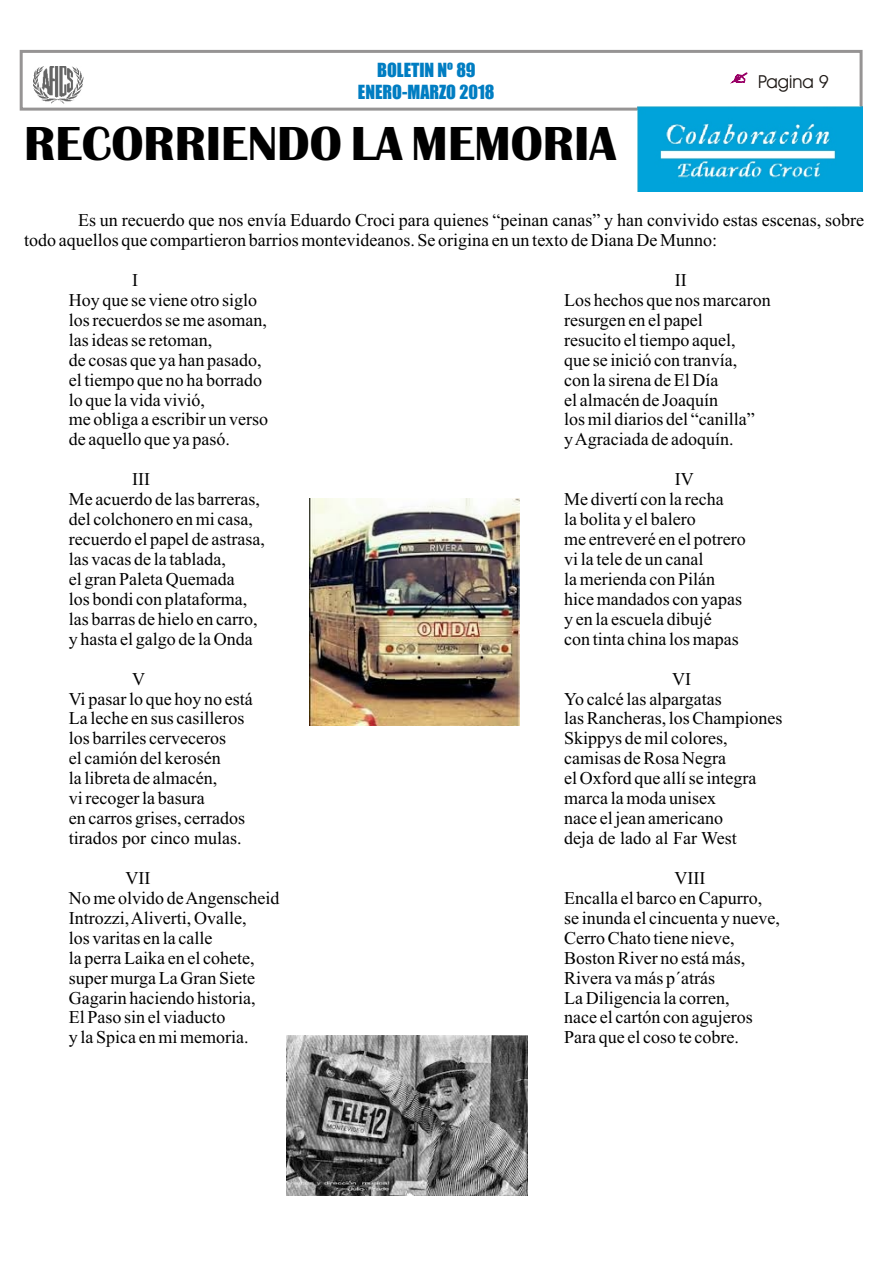
<style>
.page{position:relative;width:894px;height:1263px;background:#fff}
.page>*{position:absolute;margin:0;border:0;box-sizing:border-box;transform-origin:0 0}
.t1{font:700 49.5px "Britannic";color:#000}
.t2{font:18px/20px "Times New Roman";color:#000}
.t3{font:18px/21.9px "Impact";color:#007dc2;text-align:center}
.t4{font:18px "Avant Garde Bk BT";color:#1f1a17}
</style>
<div class="page">
<div style="left:20px;top:50px;width:843px;height:61px;border:3px solid #969494"></div>
<svg style="left:731px;top:73px;width:16px;height:10px"></svg>
<img style="left:34px;top:66px;width:49px;height:38px">
<img style="left:637px;top:107px;width:225px;height:85px">
<img style="left:309px;top:499px;width:211px;height:227px">
<img style="left:286px;top:1036px;width:241px;height:160px">
<p class="t3" style="left:358px;top:60px;width:138px">BOLETIN Nº 89<br>ENERO-MARZO 2018</p>
<h1 class="t1" style="left:24px;top:126px;width:594px">RECORRIENDO LA MEMORIA</h1>
<p class="t4" style="left:758px;top:74px;width:72px">Pagina 9</p>
<p class="t2" style="left:24px;top:212px;width:842px;text-indent:54px">Es un recuerdo que nos envía Eduardo Croci para quienes “peinan canas” y han convivido estas escenas, sobre todo aquellos que compartieron barrios montevideanos. Se origina en un texto de Diana De Munno:</p>
<p class="t2" style="left:132px;top:272px;width:7px">I</p>
<p class="t2" style="left:675px;top:272px;width:13px">II</p>
<p class="t2" style="left:69px;top:292px;width:190px">Hoy que se viene otro siglo</p>
<p class="t2" style="left:564px;top:292px;width:208px">Los hechos que nos marcaron</p>
<p class="t2" style="left:69px;top:312px;width:200px">los recuerdos se me asoman,</p>
<p class="t2" style="left:564px;top:312px;width:140px">resurgen en el papel</p>
<p class="t2" style="left:69px;top:331px;width:145px">las ideas se retoman,</p>
<p class="t2" style="left:564px;top:331px;width:173px">resucito el tiempo aquel,</p>
<p class="t2" style="left:69px;top:351px;width:194px">de cosas que ya han pasado,</p>
<p class="t2" style="left:564px;top:351px;width:175px">que se inició con tranvía,</p>
<p class="t2" style="left:69px;top:371px;width:195px">el tiempo que no ha borrado</p>
<p class="t2" style="left:564px;top:371px;width:156px">con la sirena de El Día</p>
<p class="t2" style="left:69px;top:391px;width:138px">lo que la vida vivió,</p>
<p class="t2" style="left:564px;top:391px;width:156px">el almacén de Joaquín</p>
<p class="t2" style="left:69px;top:411px;width:201px">me obliga a escribir un verso</p>
<p class="t2" style="left:564px;top:411px;width:192px">los mil diarios del “canilla”</p>
<p class="t2" style="left:69px;top:431px;width:163px">de aquello que ya pasó.</p>
<p class="t2" style="left:564px;top:431px;width:171px">y Agraciada de adoquín.</p>
<p class="t2" style="left:132px;top:471px;width:19px">III</p>
<p class="t2" style="left:675px;top:471px;width:20px">IV</p>
<p class="t2" style="left:69px;top:491px;width:193px">Me acuerdo de las barreras,</p>
<p class="t2" style="left:564px;top:491px;width:161px">Me divertí con la recha</p>
<p class="t2" style="left:69px;top:511px;width:186px">del colchonero en mi casa,</p>
<p class="t2" style="left:564px;top:511px;width:133px">la bolita y el balero</p>
<p class="t2" style="left:69px;top:531px;width:198px">recuerdo el papel de astrasa,</p>
<p class="t2" style="left:564px;top:531px;width:183px">me entreveré en el potrero</p>
<p class="t2" style="left:69px;top:551px;width:159px">las vacas de la tablada,</p>
<p class="t2" style="left:564px;top:551px;width:141px">vi la tele de un canal</p>
<p class="t2" style="left:69px;top:571px;width:168px">el gran Paleta Quemada</p>
<p class="t2" style="left:564px;top:571px;width:153px">la merienda con Pilán</p>
<p class="t2" style="left:69px;top:591px;width:180px">los bondi con plataforma,</p>
<p class="t2" style="left:564px;top:591px;width:180px">hice mandados con yapas</p>
<p class="t2" style="left:69px;top:611px;width:190px">las barras de hielo en carro,</p>
<p class="t2" style="left:564px;top:611px;width:149px">y en la escuela dibujé</p>
<p class="t2" style="left:69px;top:630px;width:186px">y hasta el galgo de la Onda</p>
<p class="t2" style="left:564px;top:630px;width:176px">con tinta china los mapas</p>
<p class="t2" style="left:132px;top:670px;width:14px">V</p>
<p class="t2" style="left:672px;top:670px;width:20px">VI</p>
<p class="t2" style="left:69px;top:690px;width:186px">Vi pasar lo que hoy no está</p>
<p class="t2" style="left:564px;top:690px;width:159px">Yo calcé las alpargatas</p>
<p class="t2" style="left:69px;top:710px;width:177px">La leche en sus casilleros</p>
<p class="t2" style="left:564px;top:710px;width:220px">las Rancheras, los Championes</p>
<p class="t2" style="left:69px;top:730px;width:159px">los barriles cerveceros</p>
<p class="t2" style="left:564px;top:730px;width:165px">Skippys de mil colores,</p>
<p class="t2" style="left:69px;top:750px;width:154px">el camión del kerosén</p>
<p class="t2" style="left:564px;top:750px;width:164px">camisas de Rosa Negra</p>
<p class="t2" style="left:69px;top:770px;width:150px">la libreta de almacén,</p>
<p class="t2" style="left:564px;top:770px;width:194px">el Oxford que allí se integra</p>
<p class="t2" style="left:69px;top:790px;width:138px">vi recoger la basura</p>
<p class="t2" style="left:564px;top:790px;width:154px">marca la moda unisex</p>
<p class="t2" style="left:69px;top:810px;width:178px">en carros grises, cerrados</p>
<p class="t2" style="left:564px;top:810px;width:160px">nace el jean americano</p>
<p class="t2" style="left:69px;top:830px;width:174px">tirados por cinco mulas.</p>
<p class="t2" style="left:564px;top:830px;width:174px">deja de lado al Far West</p>
<p class="t2" style="left:125px;top:870px;width:26px">VII</p>
<p class="t2" style="left:674px;top:870px;width:32px">VIII</p>
<p class="t2" style="left:69px;top:890px;width:212px">No me olvido de Angenscheid</p>
<p class="t2" style="left:564px;top:890px;width:200px">Encalla el barco en Capurro,</p>
<p class="t2" style="left:69px;top:910px;width:179px">Introzzi, Aliverti, Ovalle,</p>
<p class="t2" style="left:564px;top:910px;width:217px">se inunda el cincuenta y nueve,</p>
<p class="t2" style="left:69px;top:929px;width:145px">los varitas en la calle</p>
<p class="t2" style="left:564px;top:929px;width:172px">Cerro Chato tiene nieve,</p>
<p class="t2" style="left:69px;top:949px;width:187px">la perra Laika en el cohete,</p>
<p class="t2" style="left:564px;top:949px;width:183px">Boston River no está más,</p>
<p class="t2" style="left:69px;top:969px;width:188px">super murga La Gran Siete</p>
<p class="t2" style="left:564px;top:969px;width:153px">Rivera va más p´atrás</p>
<p class="t2" style="left:69px;top:989px;width:188px">Gagarin haciendo historia,</p>
<p class="t2" style="left:564px;top:989px;width:167px">La Diligencia la corren,</p>
<p class="t2" style="left:69px;top:1009px;width:158px">El Paso sin el viaducto</p>
<p class="t2" style="left:564px;top:1009px;width:190px">nace el cartón con agujeros</p>
<p class="t2" style="left:69px;top:1029px;width:181px">y la Spica en mi memoria.</p>
<p class="t2" style="left:564px;top:1029px;width:176px">Para que el coso te cobre.</p>
</div>
